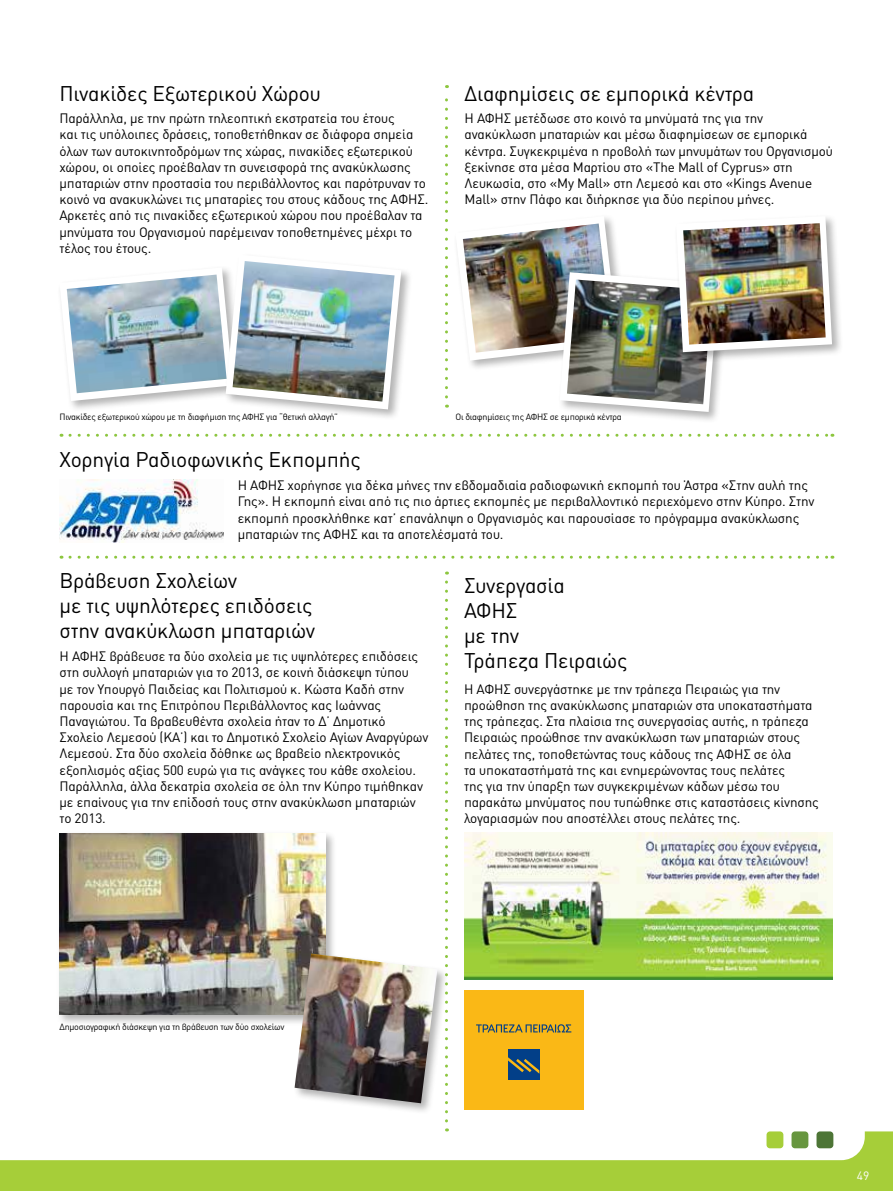
<style>
.page{position:relative;width:893px;height:1191px;background:#fff}
.page>*{position:absolute;margin:0;border:0;box-sizing:border-box;transform-origin:0 0}
.t1{font:21px/25.2px "DIN Pro";letter-spacing:-.01em;color:#000}
.t2{font:13.5px/16.2px "DIN Pro";letter-spacing:-.01em;color:#000}
.t3{font:12px "DIN Pro";color:#fff}
.t4{font:9px "DIN Pro";letter-spacing:-.03em;color:#000}
</style>
<div class="page">
<svg style="left:0;top:1131px;width:893px;height:60px;fill:#a6ce39"></svg>
<div style="left:223px;top:252px;width:189px;height:169px;background:#000;opacity:.3"></div>
<svg style="left:62px;top:254px;width:339px;height:155px"></svg>
<img style="left:233px;top:261px;width:162px;height:140px">
<img style="left:67px;top:274px;width:160px;height:119px">
<svg style="left:70px;top:434px;width:763px;height:3px"></svg>
<svg style="left:70px;top:555px;width:763px;height:3px"></svg>
<svg style="left:445px;top:85px;width:3px;height:312px"></svg>
<svg style="left:445px;top:571px;width:3px;height:550px"></svg>
<div style="left:557px;top:270px;width:173px;height:153px;background:#000;opacity:.3"></div>
<div style="left:674px;top:214px;width:169px;height:149px;background:#000;opacity:.3"></div>
<img style="left:462px;top:216px;width:370px;height:196px">
<img style="left:683px;top:223px;width:143px;height:121px">
<img style="left:60px;top:480px;width:163px;height:63px">
<div style="left:464px;top:990px;width:119px;height:119px;background:#fab816"></div>
<div style="left:508px;top:1049px;width:31px;height:31px;background:#023f88"></div>
<svg style="left:508px;top:1057px;width:31px;height:16px"></svg>
<svg style="left:476px;top:1024px;width:95px;height:8px"></svg>
<img style="left:464px;top:833px;width:369px;height:146px">
<div style="left:57px;top:830px;width:280px;height:196px;background:#000;opacity:.3"></div>
<img style="left:60px;top:833px;width:265px;height:181px">
<div style="left:292px;top:951px;width:157px;height:163px;background:#000;opacity:.3"></div>
<img style="left:295px;top:953px;width:142px;height:150px">
<h1 class="t1" style="left:60px;top:80px;width:263px">Πινακίδες Εξωτερικού Χώρου</h1>
<p class="t2" style="left:60px;top:110px;width:370px">Παράλληλα, με την πρώτη τηλεοπτική εκστρατεία του έτους<br>και τις υπόλοιπες δράσεις, τοποθετήθηκαν σε διάφορα σημεία όλων των αυτοκινητοδρόμων της χώρας, πινακίδες εξωτερικού χώρου, οι οποίες προέβαλαν τη συνεισφορά της ανακύκλωσης μπαταριών στην προστασία του περιβάλλοντος και παρότρυναν το κοινό να ανακυκλώνει τις μπαταρίες του στους κάδους της ΑΦΗΣ.<br>Αρκετές από τις πινακίδες εξωτερικού χώρου που προέβαλαν τα μηνύματα του Οργανισμού παρέμειναν τοποθετημένες μέχρι το τέλος του έτους.</p>
<h1 class="t1" style="left:465px;top:80px;width:291px">Διαφημίσεις σε εμπορικά κέντρα</h1>
<p class="t2" style="left:465px;top:110px;width:370px">H ΑΦΗΣ μετέδωσε στο κοινό τα μηνύματά της για την ανακύκλωση μπαταριών και μέσω διαφημίσεων σε εμπορικά κέντρα. Συγκεκριμένα η προβολή των μηνυμάτων του Οργανισμού ξεκίνησε στα μέσα Μαρτίου στο «The Mall of Cyprus» στη Λευκωσία, στο «My Mall» στη Λεμεσό και στο «Kings Avenue Mall» στην Πάφο και διήρκησε για δύο περίπου μήνες.</p>
<p class="t4" style="left:60px;top:410px;width:280px">Πινακίδες εξωτερικού χώρου με τη διαφήμιση της ΑΦΗΣ για “θετική αλλαγή”</p>
<h1 class="t1" style="left:60px;top:446px;width:303px">Χορηγία Ραδιοφωνικής Εκπομπής</h1>
<p class="t4" style="left:455px;top:410px;width:168px">Οι διαφημίσεις της ΑΦΗΣ σε εμπορικά κέντρα</p>
<p class="t2" style="left:238px;top:477px;width:578px">Η ΑΦΗΣ χορήγησε για δέκα μήνες την εβδομαδιαία ραδιοφωνική εκπομπή του Άστρα «Στην αυλή της Γης». Η εκπομπή είναι από τις πιο άρτιες εκπομπές με περιβαλλοντικό περιεχόμενο στην Κύπρο. Στην εκπομπή προσκλήθηκε κατ’ επανάληψη ο Οργανισμός και παρουσίασε το πρόγραμμα ανακύκλωσης μπαταριών της ΑΦΗΣ και τα αποτελέσματά του.</p>
<h1 class="t1" style="left:60px;top:566px;width:257px">Βράβευση Σχολείων<br>με τις υψηλότερες επιδόσεις στην ανακύκλωση μπαταριών</h1>
<h1 class="t1" style="left:464px;top:572px;width:165px">Συνεργασία<br>ΑΦΗΣ<br>με την<br>Τράπεζα Πειραιώς</h1>
<p class="t2" style="left:60px;top:647px;width:370px">H ΑΦΗΣ βράβευσε τα δύο σχολεία με τις υψηλότερες επιδόσεις στη συλλογή μπαταριών για το 2013, σε κοινή διάσκεψη τύπου<br>με τον Υπουργό Παιδείας και Πολιτισμού κ. Κώστα Καδή στην παρουσία και της Επιτρόπου Περιβάλλοντος κας Ιωάννας Παναγιώτου. Τα βραβευθέντα σχολεία ήταν το Δ΄ Δημοτικό Σχολείο Λεμεσού (ΚΑ΄) και το Δημοτικό Σχολείο Αγίων Αναργύρων Λεμεσού. Στα δύο σχολεία δόθηκε ως βραβείο ηλεκτρονικός εξοπλισμός αξίας 500 ευρώ για τις ανάγκες του κάθε σχολείου.<br>Παράλληλα, άλλα δεκατρία σχολεία σε όλη την Κύπρο τιμήθηκαν με επαίνους για την επίδοσή τους στην ανακύκλωση μπαταριών το 2013.</p>
<p class="t2" style="left:464px;top:680px;width:356px">Η ΑΦΗΣ συνεργάστηκε με την τράπεζα Πειραιώς για την προώθηση της ανακύκλωσης μπαταριών στα υποκαταστήματα της τράπεζας. Στα πλαίσια της συνεργασίας αυτής, η τράπεζα Πειραιώς προώθησε την ανακύκλωση των μπαταριών στους πελάτες της, τοποθετώντας τους κάδους της ΑΦΗΣ σε όλα<br>τα υποκαταστήματά της και ενημερώνοντας τους πελάτες<br>της για την ύπαρξη των συγκεκριμένων κάδων μέσω του παρακάτω μηνύματος που τυπώθηκε στις καταστάσεις κίνησης λογαριασμών που αποστέλλει στους πελάτες της.</p>
<p class="t4" style="left:60px;top:1020px;width:226px">Δημοσιογραφική διάσκεψη για τη βράβευση των δύο σχολείων</p>
<p class="t3" style="left:857px;top:1167px;width:14px">49</p>
</div>
